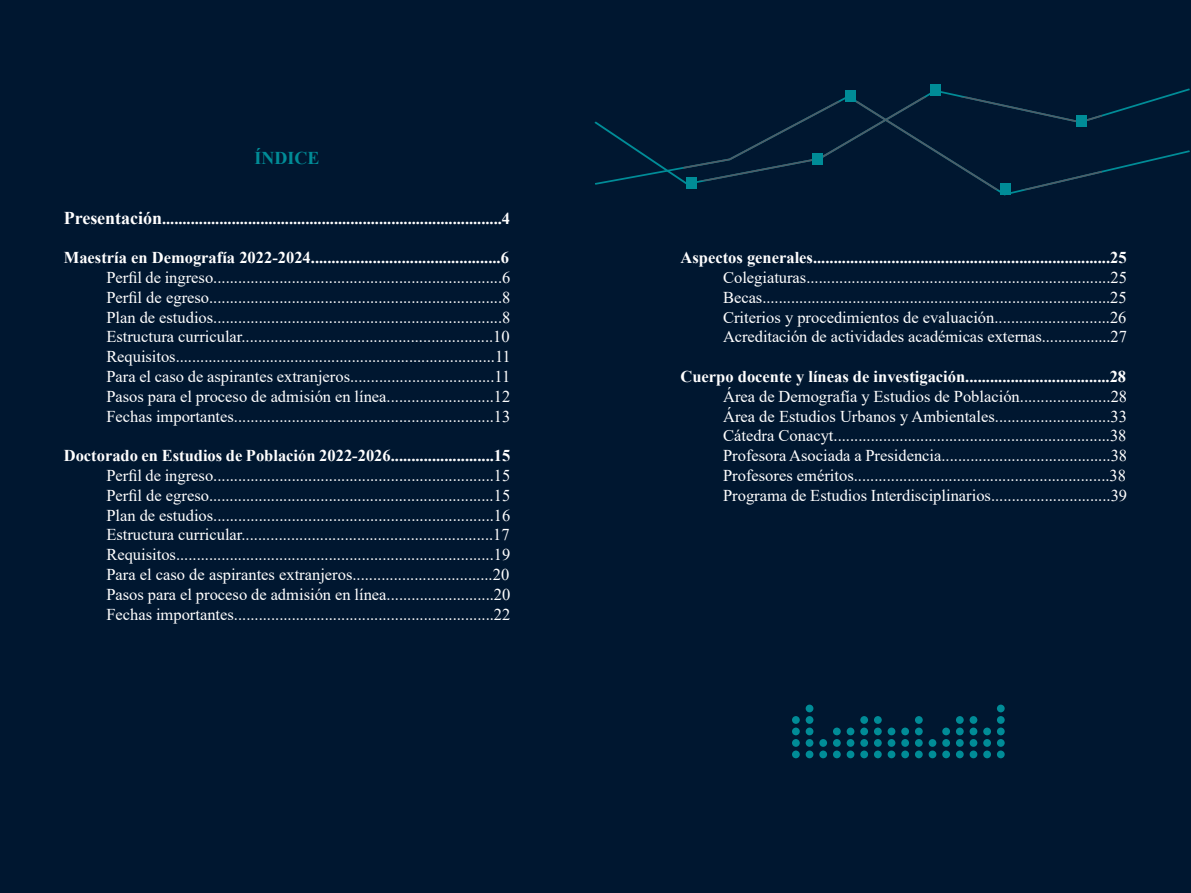
<style>
.page{position:relative;width:1191px;height:893px;background:#fff}
.page>*{position:absolute;margin:0;border:0;box-sizing:border-box;transform-origin:0 0}
.t1{font:700 18px "Times New Roman";color:#008c97}
.t2{font:16.5px/19.8px "Times New Roman";color:#fff;text-align:justify}
.t3{font:700 16.5px "Times New Roman";color:#fff}
.s1{font-size:18px}
</style>
<div class="page">
<div style="left:0;top:0;width:595px;height:893px;background:#001730"></div>
<div style="left:595px;top:0;width:596px;height:893px;background:#001730"></div>
<svg style="left:595px;top:95px;width:594px;height:100px"></svg>
<svg style="left:683px;top:97px;width:418px;height:93px"></svg>
<div style="left:686px;top:177px;width:10px;height:12px;background:#008c97"></div>
<div style="left:812px;top:153px;width:10px;height:12px;background:#008c97"></div>
<div style="left:930px;top:84px;width:10px;height:12px;background:#008c97"></div>
<div style="left:845px;top:90px;width:10px;height:12px;background:#008c97"></div>
<div style="left:1076px;top:115px;width:11px;height:11px;background:#008c97"></div>
<div style="left:1000px;top:184px;width:10px;height:11px;background:#008c97"></div>
<div style="left:792px;top:750px;width:7px;height:8px;background:#008c97;border-radius:50%"></div>
<div style="left:805px;top:750px;width:8px;height:8px;background:#008c97;border-radius:50%"></div>
<div style="left:819px;top:750px;width:8px;height:8px;background:#008c97;border-radius:50%"></div>
<div style="left:833px;top:750px;width:7px;height:8px;background:#008c97;border-radius:50%"></div>
<div style="left:846px;top:750px;width:8px;height:8px;background:#008c97;border-radius:50%"></div>
<div style="left:860px;top:750px;width:8px;height:8px;background:#008c97;border-radius:50%"></div>
<div style="left:874px;top:750px;width:7px;height:8px;background:#008c97;border-radius:50%"></div>
<div style="left:887px;top:750px;width:8px;height:8px;background:#008c97;border-radius:50%"></div>
<div style="left:901px;top:750px;width:8px;height:8px;background:#008c97;border-radius:50%"></div>
<div style="left:915px;top:750px;width:7px;height:8px;background:#008c97;border-radius:50%"></div>
<div style="left:928px;top:750px;width:8px;height:8px;background:#008c97;border-radius:50%"></div>
<div style="left:942px;top:750px;width:8px;height:8px;background:#008c97;border-radius:50%"></div>
<div style="left:956px;top:750px;width:7px;height:8px;background:#008c97;border-radius:50%"></div>
<div style="left:969px;top:750px;width:8px;height:8px;background:#008c97;border-radius:50%"></div>
<div style="left:983px;top:750px;width:8px;height:8px;background:#008c97;border-radius:50%"></div>
<div style="left:997px;top:750px;width:7px;height:8px;background:#008c97;border-radius:50%"></div>
<div style="left:792px;top:739px;width:7px;height:8px;background:#008c97;border-radius:50%"></div>
<div style="left:805px;top:739px;width:8px;height:8px;background:#008c97;border-radius:50%"></div>
<div style="left:819px;top:739px;width:8px;height:8px;background:#008c97;border-radius:50%"></div>
<div style="left:833px;top:739px;width:7px;height:8px;background:#008c97;border-radius:50%"></div>
<div style="left:846px;top:739px;width:8px;height:8px;background:#008c97;border-radius:50%"></div>
<div style="left:860px;top:739px;width:8px;height:8px;background:#008c97;border-radius:50%"></div>
<div style="left:874px;top:739px;width:7px;height:8px;background:#008c97;border-radius:50%"></div>
<div style="left:887px;top:739px;width:8px;height:8px;background:#008c97;border-radius:50%"></div>
<div style="left:901px;top:739px;width:8px;height:8px;background:#008c97;border-radius:50%"></div>
<div style="left:915px;top:739px;width:7px;height:8px;background:#008c97;border-radius:50%"></div>
<div style="left:928px;top:739px;width:8px;height:8px;background:#008c97;border-radius:50%"></div>
<div style="left:942px;top:739px;width:8px;height:8px;background:#008c97;border-radius:50%"></div>
<div style="left:956px;top:739px;width:7px;height:8px;background:#008c97;border-radius:50%"></div>
<div style="left:969px;top:739px;width:8px;height:8px;background:#008c97;border-radius:50%"></div>
<div style="left:983px;top:739px;width:8px;height:8px;background:#008c97;border-radius:50%"></div>
<div style="left:997px;top:739px;width:7px;height:8px;background:#008c97;border-radius:50%"></div>
<div style="left:792px;top:728px;width:7px;height:7px;background:#008c97;border-radius:50%"></div>
<div style="left:805px;top:728px;width:8px;height:7px;background:#008c97;border-radius:50%"></div>
<div style="left:833px;top:728px;width:7px;height:7px;background:#008c97;border-radius:50%"></div>
<div style="left:846px;top:728px;width:8px;height:7px;background:#008c97;border-radius:50%"></div>
<div style="left:860px;top:728px;width:8px;height:7px;background:#008c97;border-radius:50%"></div>
<div style="left:874px;top:728px;width:7px;height:7px;background:#008c97;border-radius:50%"></div>
<div style="left:887px;top:728px;width:8px;height:7px;background:#008c97;border-radius:50%"></div>
<div style="left:901px;top:728px;width:8px;height:7px;background:#008c97;border-radius:50%"></div>
<div style="left:915px;top:728px;width:7px;height:7px;background:#008c97;border-radius:50%"></div>
<div style="left:942px;top:728px;width:8px;height:7px;background:#008c97;border-radius:50%"></div>
<div style="left:956px;top:728px;width:7px;height:7px;background:#008c97;border-radius:50%"></div>
<div style="left:969px;top:728px;width:8px;height:7px;background:#008c97;border-radius:50%"></div>
<div style="left:983px;top:728px;width:8px;height:7px;background:#008c97;border-radius:50%"></div>
<div style="left:997px;top:728px;width:7px;height:7px;background:#008c97;border-radius:50%"></div>
<div style="left:792px;top:716px;width:7px;height:8px;background:#008c97;border-radius:50%"></div>
<div style="left:805px;top:716px;width:8px;height:8px;background:#008c97;border-radius:50%"></div>
<div style="left:860px;top:716px;width:8px;height:8px;background:#008c97;border-radius:50%"></div>
<div style="left:874px;top:716px;width:7px;height:8px;background:#008c97;border-radius:50%"></div>
<div style="left:915px;top:716px;width:7px;height:8px;background:#008c97;border-radius:50%"></div>
<div style="left:956px;top:716px;width:7px;height:8px;background:#008c97;border-radius:50%"></div>
<div style="left:969px;top:716px;width:8px;height:8px;background:#008c97;border-radius:50%"></div>
<div style="left:997px;top:716px;width:7px;height:8px;background:#008c97;border-radius:50%"></div>
<div style="left:805px;top:705px;width:8px;height:7px;background:#008c97;border-radius:50%"></div>
<div style="left:997px;top:705px;width:7px;height:7px;background:#008c97;border-radius:50%"></div>
<p class="t1" style="left:255px;top:145px;width:66px">ÍNDICE</p>
<p class="t3" style="left:64px;top:206px;width:448px"><span class="s1">Presentación</span>...................................................................................4</p>
<p class="t3" style="left:64px;top:246px;width:446px">Maestría en Demografía 2022-2024..............................................6</p>
<p class="t2" style="left:106px;top:267px;width:406px">Perfil de ingreso......................................................................6<br>Perfil de egreso.......................................................................8<br>Plan de estudios......................................................................8<br>Estructura curricular.............................................................10<br>Requisitos..............................................................................11<br>Para el caso de aspirantes extranjeros...................................11<br>Pasos para el proceso de admisión en línea..........................12<br>Fechas importantes...............................................................13</p>
<p class="t3" style="left:64px;top:444px;width:448px">Doctorado en Estudios de Población 2022-2026.........................15</p>
<p class="t2" style="left:106px;top:465px;width:405px">Perfil de ingreso....................................................................15<br>Perfil de egreso.....................................................................15<br>Plan de estudios....................................................................16<br>Estructura curricular.............................................................17<br>Requisitos.............................................................................19<br>Para el caso de aspirantes extranjeros..................................20<br>Pasos para el proceso de admisión en línea..........................20<br>Fechas importantes...............................................................22</p>
<p class="t3" style="left:680px;top:246px;width:447px">Aspectos generales........................................................................25</p>
<p class="t2" style="left:723px;top:267px;width:405px">Colegiaturas..........................................................................25<br>Becas.....................................................................................25<br>Criterios y procedimientos de evaluación............................26<br>Acreditación de actividades académicas externas.................27</p>
<p class="t3" style="left:680px;top:365px;width:447px">Cuerpo docente y líneas de investigación...................................28</p>
<p class="t2" style="left:723px;top:386px;width:405px">Área de Demografía y Estudios de Población......................28<br>Área de Estudios Urbanos y Ambientales............................33<br>Cátedra Conacyt...................................................................38<br>Profesora Asociada a Presidencia.........................................38<br>Profesores eméritos..............................................................38<br>Programa de Estudios Interdisciplinarios.............................39</p>
</div>
